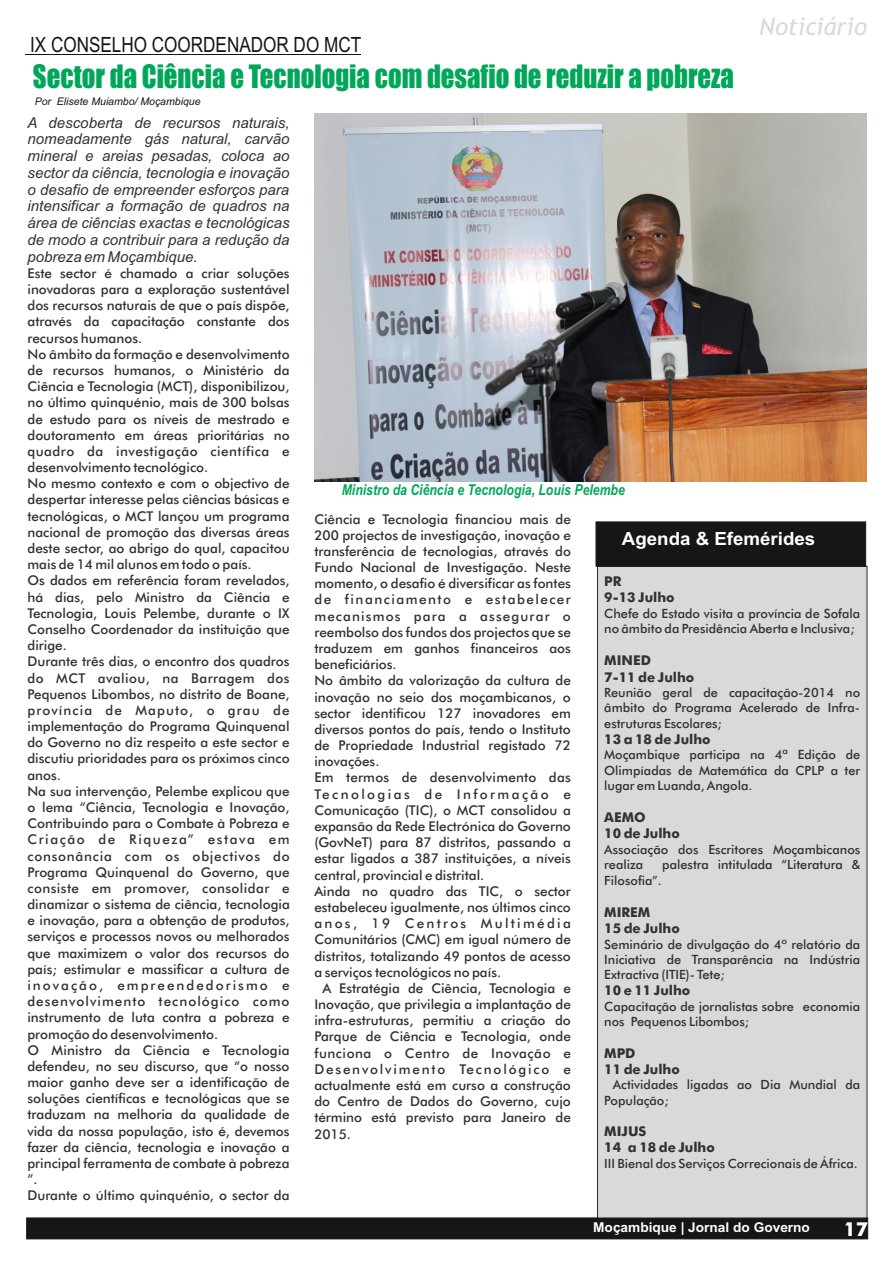
<style>
.page{position:relative;width:893px;height:1263px;background:#fff}
.page>*{position:absolute;margin:0;border:0;box-sizing:border-box;transform-origin:0 0}
.t1{font:29.7px "Impact";color:#00a759;scale:.9 1}
.t2{font:italic 24.15px "Trebuchet MS";color:#d9d9da}
.t3{font:21px "Arial";color:#151616;scale:.82 1}
.t4{font:700 19.2px "Futura BT";color:#fff}
.t5{font:700 18.15px "Arial";color:#fff}
.t6{font:italic 15px/16.8px "Arial";color:#323232;text-align:justify}
.t7{font:italic 700 15px "Arial";color:#00a759;scale:.82 1}
.t8{font:500 13.5px/16.2px "Futura BT";color:#323232}
.t9{font:700 13.5px/16.2px "Futura BT";color:#323232}
.t10{font:500 13.5px "Futura BT";letter-spacing:.11em;color:#323232}
.t11{font:500 13.5px "Futura BT";letter-spacing:.135em;color:#323232}
.t12{font:500 13.5px "Futura BT";letter-spacing:.04em;color:#323232}
.t13{font:700 13.5px "Arial";color:#fff}
.t14{font:500 13.5px "Futura BT";letter-spacing:.085em;color:#323232}
.t15{font:500 13.5px "Futura BT";letter-spacing:.175em;color:#323232}
.t16{font:500 13.5px "Futura BT";letter-spacing:.17em;color:#323232}
.t17{font:500 12.75px/15.3px "Futura BT";color:#323232}
.t18{font:italic 10.5px "Arial";color:#151616}
.s1{font-size:18px}
</style>
<div class="page">
<svg style="left:26px;top:1217px;width:842px;height:23px;background:#1e1f1f"></svg>
<hr style="left:25px;top:54px;width:336px;height:1px;background:#151616">
<img style="left:314px;top:113px;width:552px;height:368px">
<div style="left:597px;top:565px;width:271px;height:654px;background:#d9d9da"></div>
<div style="left:595px;top:521px;width:271px;height:46px;background:#151616"></div>
<h3 class="t3" style="left:30px;top:37px;width:405px">IX CONSELHO COORDENADOR DO MCT</h3>
<h1 class="t1" style="left:33px;top:64px;width:780px">Sector da Ciência e Tecnologia com desafio de reduzir a pobreza</h1>
<p class="t18" style="left:35px;top:98px;width:167px">Por Elisete Muiambo/ Moçambique</p>
<h2 class="t2" style="left:760px;top:18px;width:109px">Noticiário</h2>
<p class="t6" style="left:28px;top:115px;width:264px">A descoberta de recursos naturais, nomeadamente gás natural, carvão mineral e areias pesadas, coloca ao sector da ciência, tecnologia e inovação o desafio de empreender esforços para intensificar a formação de quadros na área de ciências exactas e tecnológicas de modo a contribuir para a redução da pobreza em Moçambique.</p>
<p class="t8" style="left:27px;top:266px;width:264px">Este sector é chamado a criar soluções inovadoras para a exploração sustentável dos recursos naturais de que o país dispõe, através da capacitação constante dos recursos humanos.<br>No âmbito da formação e desenvolvimento de recursos humanos, o Ministério da Ciência e Tecnologia (MCT), disponibilizou, no último quinquénio, mais de 300 bolsas de estudo para os níveis de mestrado e doutoramento em áreas prioritárias no quadro da investigação científica e desenvolvimento tecnológico.<br>No mesmo contexto e com o objectivo de despertar interesse pelas ciências básicas e tecnológicas, o MCT lançou um programa nacional de promoção das diversas áreas deste sector, ao abrigo do qual, capacitou mais de 14 mil alunos em todo o país.<br>Os dados em referência foram revelados, há dias, pelo Ministro da Ciência e Tecnologia, Louis Pelembe, durante o IX Conselho Coordenador da instituição que dirige.<br>Durante três dias, o encontro dos quadros do MCT avaliou, na Barragem dos Pequenos Libombos, no distrito de Boane, província de Maputo, o grau de implementação do Programa Quinquenal do Governo no diz respeito a este sector e discutiu prioridades para os próximos cinco anos.<br>Na sua intervenção, Pelembe explicou que o lema “Ciência, Tecnologia e Inovação, Contribuindo para o Combate à Pobreza e Criação de Riqueza” estava em consonância com os objectivos do Programa Quinquenal do Governo, que consiste em promover, consolidar e dinamizar o sistema de ciência, tecnologia e inovação, para a obtenção de produtos, serviços e processos novos ou melhorados que maximizem o valor dos recursos do país; estimular e massificar a cultura de inovação, empreendedorismo e desenvolvimento tecnológico como instrumento de luta contra a pobreza e promoção do desenvolvimento.<br>O Ministro da Ciência e Tecnologia defendeu, no seu discurso, que “o nosso maior ganho deve ser a identificação de soluções científicas e tecnológicas que se traduzam na melhoria da qualidade de vida da nossa população, isto é, devemos fazer da ciência, tecnologia e inovação a principal ferramenta de combate à pobreza ”.<br>Durante o último quinquénio, o sector da</p>
<p class="t7" style="left:342px;top:484px;width:347px">Ministro da Ciência e Tecnologia, Louis Pelembe</p>
<p class="t8" style="left:314px;top:512px;width:258px">Ciência e Tecnologia financiou mais de</p>
<p class="t8" style="left:314px;top:528px;width:258px">200 projectos de investigação, inovação e</p>
<p class="t8" style="left:314px;top:544px;width:258px">transferência de tecnologias, através do</p>
<p class="t8" style="left:314px;top:560px;width:258px">Fundo Nacional de Investigação. Neste</p>
<p class="t8" style="left:314px;top:577px;width:258px">momento, o desafio é diversificar as fontes</p>
<p class="t10" style="left:314px;top:594px;width:258px">de financiamento e estabelecer</p>
<p class="t14" style="left:314px;top:610px;width:258px">mecanismos para a assegurar o</p>
<p class="t8" style="left:314px;top:625px;width:258px">reembolso dos fundos dos projectos que se</p>
<p class="t8" style="left:314px;top:641px;width:258px">traduzem em ganhos financeiros aos</p>
<p class="t8" style="left:314px;top:658px;width:84px">beneficiários.</p>
<p class="t8" style="left:314px;top:674px;width:258px">No âmbito da valorização da cultura de</p>
<p class="t8" style="left:314px;top:690px;width:258px">inovação no seio dos moçambicanos, o</p>
<p class="t8" style="left:314px;top:706px;width:258px">sector identificou 127 inovadores em</p>
<p class="t8" style="left:314px;top:722px;width:258px">diversos pontos do país, tendo o Instituto</p>
<p class="t8" style="left:314px;top:738px;width:258px">de Propriedade Industrial registado 72</p>
<p class="t8" style="left:314px;top:755px;width:67px">inovações.</p>
<p class="t8" style="left:314px;top:771px;width:258px">Em termos de desenvolvimento das</p>
<p class="t15" style="left:314px;top:788px;width:258px">Tecnologias de Informação e</p>
<p class="t8" style="left:314px;top:803px;width:258px">Comunicação (TIC), o MCT consolidou a</p>
<p class="t8" style="left:314px;top:819px;width:258px">expansão da Rede Electrónica do Governo</p>
<p class="t8" style="left:314px;top:835px;width:258px">(GovNeT) para 87 distritos, passando a</p>
<p class="t8" style="left:314px;top:852px;width:258px">estar ligados a 387 instituições, a níveis</p>
<p class="t8" style="left:314px;top:868px;width:171px">central, provincial e distrital.</p>
<p class="t8" style="left:314px;top:884px;width:258px">Ainda no quadro das TIC, o sector</p>
<p class="t8" style="left:314px;top:900px;width:258px">estabeleceu igualmente, nos últimos cinco</p>
<p class="t16" style="left:314px;top:918px;width:258px">anos, 19 Centros Multimédia</p>
<p class="t8" style="left:314px;top:933px;width:258px">Comunitários (CMC) em igual número de</p>
<p class="t8" style="left:314px;top:949px;width:258px">distritos, totalizando 49 pontos de acesso</p>
<p class="t8" style="left:314px;top:965px;width:188px">a serviços tecnológicos no país.</p>
<p class="t8" style="left:322px;top:981px;width:250px">A Estratégia de Ciência, Tecnologia e</p>
<p class="t8" style="left:314px;top:997px;width:258px">Inovação, que privilegia a implantação de</p>
<p class="t8" style="left:314px;top:1013px;width:258px">infra-estruturas, permitiu a criação do</p>
<p class="t8" style="left:314px;top:1030px;width:258px">Parque de Ciência e Tecnologia, onde</p>
<p class="t12" style="left:314px;top:1047px;width:258px">funciona o Centro de Inovação e</p>
<p class="t11" style="left:314px;top:1063px;width:258px">Desenvolvimento Tecnológico e</p>
<p class="t8" style="left:314px;top:1078px;width:258px">actualmente está em curso a construção</p>
<p class="t8" style="left:314px;top:1094px;width:258px">do Centro de Dados do Governo, cujo</p>
<p class="t8" style="left:314px;top:1111px;width:258px">término está previsto para Janeiro de</p>
<p class="t8" style="left:314px;top:1127px;width:38px">2015.</p>
<h3 class="t5" style="left:622px;top:531px;width:195px">Agenda &amp; Efem<span class="s1">é</span>rides</h3>
<p class="t9" style="left:604px;top:574px;width:72px">PR<br>9-13 Julho</p>
<p class="t17" style="left:604px;top:607px;width:257px">Chefe do Estado visita a província de Sofala no âmbito da Presidência Aberta e Inclusiva;</p>
<p class="t9" style="left:604px;top:654px;width:92px">MINED<br>7-11 de Julho</p>
<p class="t17" style="left:604px;top:686px;width:257px;text-align:justify">Reunião geral de capacitação-2014 no âmbito do Programa Acelerado de Infra&shy;estruturas Escolares;</p>
<p class="t9" style="left:604px;top:732px;width:108px">13 a 18 de Julho</p>
<p class="t17" style="left:604px;top:748px;width:257px;text-align:justify">Moçambique participa na 4ª Edição de Olimpíadas de Matemática da CPLP a ter lugar em Luanda, Angola.</p>
<p class="t9" style="left:604px;top:811px;width:77px">AEMO<br>10 de Julho</p>
<p class="t17" style="left:604px;top:843px;width:257px">Associação dos Escritores Moçambicanos realiza</p>
<p class="t17" style="left:662px;top:858px;width:199px">palestra intitulada “Literatura &amp;</p>
<p class="t17" style="left:604px;top:873px;width:59px">Filosofia”.</p>
<p class="t9" style="left:604px;top:905px;width:77px">MIREM<br>15 de Julho</p>
<p class="t17" style="left:604px;top:937px;width:257px;text-align:justify">Seminário de divulgação do 4º relatório da Iniciativa de Transparência na Indústria Extractiva (ITIE)- Tete;</p>
<p class="t9" style="left:604px;top:984px;width:88px">10 e 11 Julho</p>
<p class="t17" style="left:604px;top:1000px;width:257px">Capacitação de jornalistas sobre economia nos Pequenos Libombos;</p>
<p class="t9" style="left:604px;top:1046px;width:77px">MPD<br>11 de Julho</p>
<p class="t17" style="left:604px;top:1078px;width:257px;text-indent:9px">Actividades ligadas ao Dia Mundial da<br>População;</p>
<p class="t9" style="left:604px;top:1124px;width:112px">MIJUS<br>14 a 18 de Julho</p>
<p class="t17" style="left:604px;top:1157px;width:255px">III Bienal dos Serviços Correcionais de África.</p>
<p class="t13" style="left:593px;top:1222px;width:218px">Moçambique | Jornal do Governo</p>
<h3 class="t4" style="left:844px;top:1221px;width:26px">17</h3>
</div>
